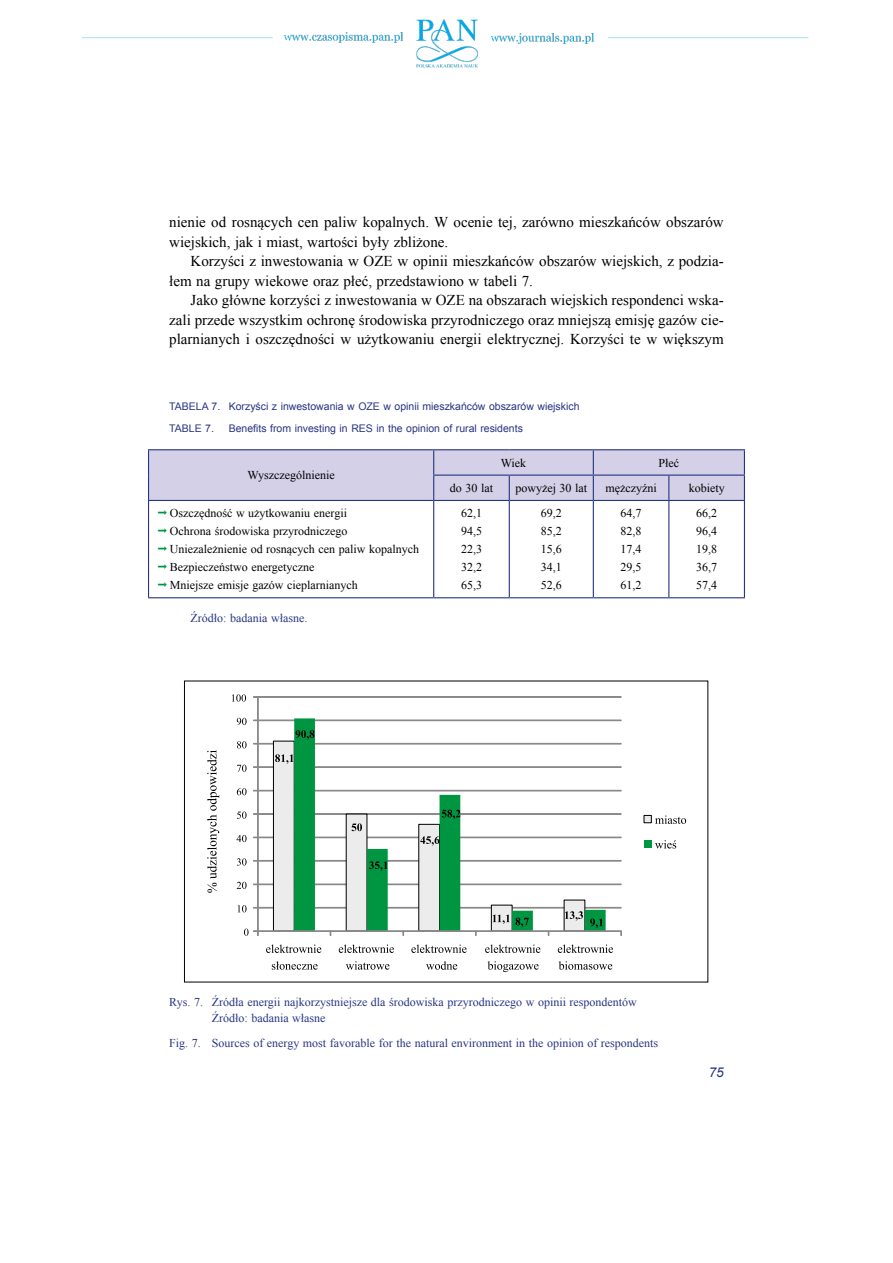
<style>
.page{position:relative;width:893px;height:1263px;background:#fff}
.page>*{position:absolute;margin:0;border:0;box-sizing:border-box;transform-origin:0 0}
.t1{font:15px/19.5px "Times New Roman";color:#000}
.t2{font:italic 13.5px "Arial";color:#283583}
.t3{font:12px/18px "Times New Roman";color:#000;text-align:justify}
.t4{font:12px/16.5px "Times New Roman";color:#283583}
.t5{font:10.5px/22px "Arial";color:#283583}
</style>
<div class="page">
<img style="left:82px;top:19px;width:727px;height:49px">
<hr style="left:258px;top:907px;width:363px;height:1px;background:#898989">
<hr style="left:258px;top:884px;width:363px;height:1px;background:#898989">
<hr style="left:258px;top:860px;width:363px;height:1px;background:#898989">
<hr style="left:258px;top:837px;width:363px;height:1px;background:#898989">
<hr style="left:258px;top:814px;width:363px;height:1px;background:#898989">
<hr style="left:258px;top:790px;width:363px;height:1px;background:#898989">
<hr style="left:258px;top:767px;width:363px;height:1px;background:#898989">
<hr style="left:258px;top:743px;width:363px;height:1px;background:#898989">
<hr style="left:258px;top:720px;width:363px;height:1px;background:#898989">
<hr style="left:258px;top:696px;width:363px;height:1px;background:#898989">
<svg style="left:273px;top:740px;width:21px;height:191px;background:#dbdbdb"></svg>
<svg style="left:294px;top:718px;width:312px;height:213px"></svg>
<hr style="left:258px;top:697px;width:1px;height:234px;background:#898989">
<div style="left:257px;top:697px;width:1px;height:234px;border:1px solid #898989"></div>
<div style="left:258px;top:931px;width:363px;height:1px;border:1px solid #898989"></div>
<svg style="left:275px;top:754px;width:19px;height:10px"></svg>
<svg style="left:352px;top:823px;width:10px;height:8px"></svg>
<svg style="left:420px;top:836px;width:19px;height:10px"></svg>
<svg style="left:565px;top:911px;width:18px;height:10px"></svg>
<svg style="left:295px;top:730px;width:19px;height:10px"></svg>
<svg style="left:369px;top:861px;width:19px;height:10px"></svg>
<svg style="left:442px;top:810px;width:18px;height:9px"></svg>
<svg style="left:492px;top:914px;width:37px;height:13px"></svg>
<svg style="left:590px;top:918px;width:13px;height:10px"></svg>
<svg style="left:244px;top:928px;width:14px;height:8px"></svg>
<svg style="left:238px;top:905px;width:9px;height:7px"></svg>
<svg style="left:237px;top:882px;width:10px;height:7px"></svg>
<svg style="left:237px;top:858px;width:10px;height:7px"></svg>
<svg style="left:237px;top:835px;width:10px;height:7px"></svg>
<svg style="left:237px;top:811px;width:10px;height:8px"></svg>
<svg style="left:237px;top:788px;width:10px;height:7px"></svg>
<svg style="left:237px;top:765px;width:10px;height:7px"></svg>
<svg style="left:237px;top:741px;width:10px;height:7px"></svg>
<svg style="left:237px;top:718px;width:10px;height:7px"></svg>
<svg style="left:232px;top:694px;width:14px;height:8px"></svg>
<svg style="left:266px;top:944px;width:55px;height:9px"></svg>
<svg style="left:272px;top:961px;width:46px;height:9px"></svg>
<svg style="left:339px;top:944px;width:55px;height:9px"></svg>
<svg style="left:346px;top:961px;width:43px;height:9px"></svg>
<svg style="left:411px;top:944px;width:56px;height:9px"></svg>
<svg style="left:426px;top:961px;width:31px;height:9px"></svg>
<svg style="left:485px;top:944px;width:55px;height:9px"></svg>
<svg style="left:487px;top:961px;width:52px;height:11px"></svg>
<svg style="left:558px;top:944px;width:55px;height:9px"></svg>
<svg style="left:559px;top:961px;width:53px;height:9px"></svg>
<svg style="left:207px;top:750px;width:12px;height:143px"></svg>
<div style="left:644px;top:815px;width:8px;height:8px;background:#ececec;border:1px solid #000"></div>
<svg style="left:655px;top:815px;width:31px;height:9px"></svg>
<div style="left:644px;top:840px;width:7px;height:7px;background:#009641"></div>
<svg style="left:655px;top:840px;width:21px;height:8px"></svg>
<hr style="left:148px;top:449px;width:286px;height:1px;background:#283583">
<hr style="left:434px;top:449px;width:75px;height:1px;background:#283583">
<hr style="left:509px;top:449px;width:84px;height:1px;background:#283583">
<hr style="left:593px;top:449px;width:76px;height:1px;background:#283583">
<hr style="left:669px;top:449px;width:76px;height:1px;background:#283583">
<svg style="left:148px;top:450px;width:597px;height:50px;background:#cdcbe3"></svg>
<hr style="left:148px;top:500px;width:286px;height:1px;background:#283583">
<hr style="left:148px;top:501px;width:1px;height:96px;background:#283583">
<hr style="left:434px;top:500px;width:75px;height:1px;background:#283583">
<hr style="left:433px;top:501px;width:1px;height:96px;background:#283583">
<hr style="left:509px;top:500px;width:84px;height:1px;background:#283583">
<hr style="left:509px;top:501px;width:1px;height:96px;background:#283583">
<hr style="left:593px;top:500px;width:76px;height:1px;background:#283583">
<hr style="left:593px;top:501px;width:1px;height:96px;background:#283583">
<hr style="left:669px;top:500px;width:76px;height:1px;background:#283583">
<hr style="left:668px;top:501px;width:1px;height:96px;background:#283583">
<hr style="left:744px;top:501px;width:1px;height:96px;background:#283583">
<hr style="left:148px;top:597px;width:286px;height:1px;background:#283583">
<hr style="left:434px;top:597px;width:75px;height:1px;background:#283583">
<hr style="left:509px;top:597px;width:84px;height:1px;background:#283583">
<hr style="left:593px;top:597px;width:76px;height:1px;background:#283583">
<hr style="left:669px;top:597px;width:76px;height:1px;background:#283583">
<p class="t1" style="left:169px;top:212px;width:556px">nienie od rosnących cen paliw kopalnych. W ocenie tej, zarówno mieszkańców obszarów wiejskich, jak i miast, wartości były zbliżone.</p>
<p class="t1" style="left:169px;top:251px;width:556px;text-indent:21px">Korzyści z inwestowania w OZE w opinii mieszkańców obszarów wiejskich, z podzia&shy;łem na grupy wiekowe oraz płeć, przedstawiono w tabeli 7.</p>
<p class="t1" style="left:169px;top:290px;width:556px;text-align:justify;text-indent:21px">Jako główne korzyści z inwestowania w OZE na obszarach wiejskich respondenci wska&shy;zali przede wszystkim ochronę środowiska przyrodniczego oraz mniejszą emisję gazów cie&shy;plarnianych i oszczędności w użytkowaniu energii elektrycznej. Korzyści te w większym</p>
<p class="t5" style="left:169px;top:396px;width:412px">TABELA 7. Korzyści z inwestowania w OZE w opinii mieszkańców obszarów wiejskich<br>TABLE 7.</p>
<p class="t5" style="left:229px;top:418px;width:296px">Benefits from investing in RES in the opinion of rural residents</p>
<p class="t3" style="left:247px;top:466px;width:89px">Wyszczególnienie</p>
<p class="t3" style="left:501px;top:453px;width:27px">Wiek</p>
<p class="t3" style="left:659px;top:453px;width:22px">Płeć</p>
<p class="t3" style="left:450px;top:479px;width:45px">do 30 lat</p>
<p class="t3" style="left:515px;top:479px;width:73px">powyżej 30 lat</p>
<p class="t3" style="left:605px;top:479px;width:53px">mężczyźni</p>
<p class="t3" style="left:689px;top:479px;width:37px">kobiety</p>
<p class="t3" style="left:170px;top:504px;width:251px;text-align:left">Oszczędność w użytkowaniu energii<br>Ochrona środowiska przyrodniczego Uniezależnienie od rosnących cen paliw kopalnych Bezpieczeństwo energetyczne<br>Mniejsze emisje gazów cieplarnianych</p>
<p class="t3" style="left:461px;top:504px;width:22px">62,1<br>94,5<br>22,3<br>32,2<br>65,3</p>
<p class="t3" style="left:541px;top:504px;width:22px">69,2<br>85,2<br>15,6<br>34,1<br>52,6</p>
<p class="t3" style="left:621px;top:504px;width:22px">64,7<br>82,8<br>17,4<br>29,5<br>61,2</p>
<p class="t3" style="left:696px;top:504px;width:22px">66,2<br>96,4<br>19,8<br>36,7<br>57,4</p>
<p class="t4" style="left:190px;top:610px;width:118px">Źródło: badania własne.</p>
<p class="t4" style="left:212px;top:993px;width:427px;text-indent:-43px">Rys. 7. Źródła energii najkorzystniejsze dla środowiska przyrodniczego w opinii respondentów<br>Źródło: badania własne</p>
<p class="t4" style="left:169px;top:1034px;width:490px">Fig. 7. Sources of energy most favorable for the natural environment in the opinion of respondents</p>
<p class="t2" style="left:709px;top:1064px;width:17px">75</p>
</div>
